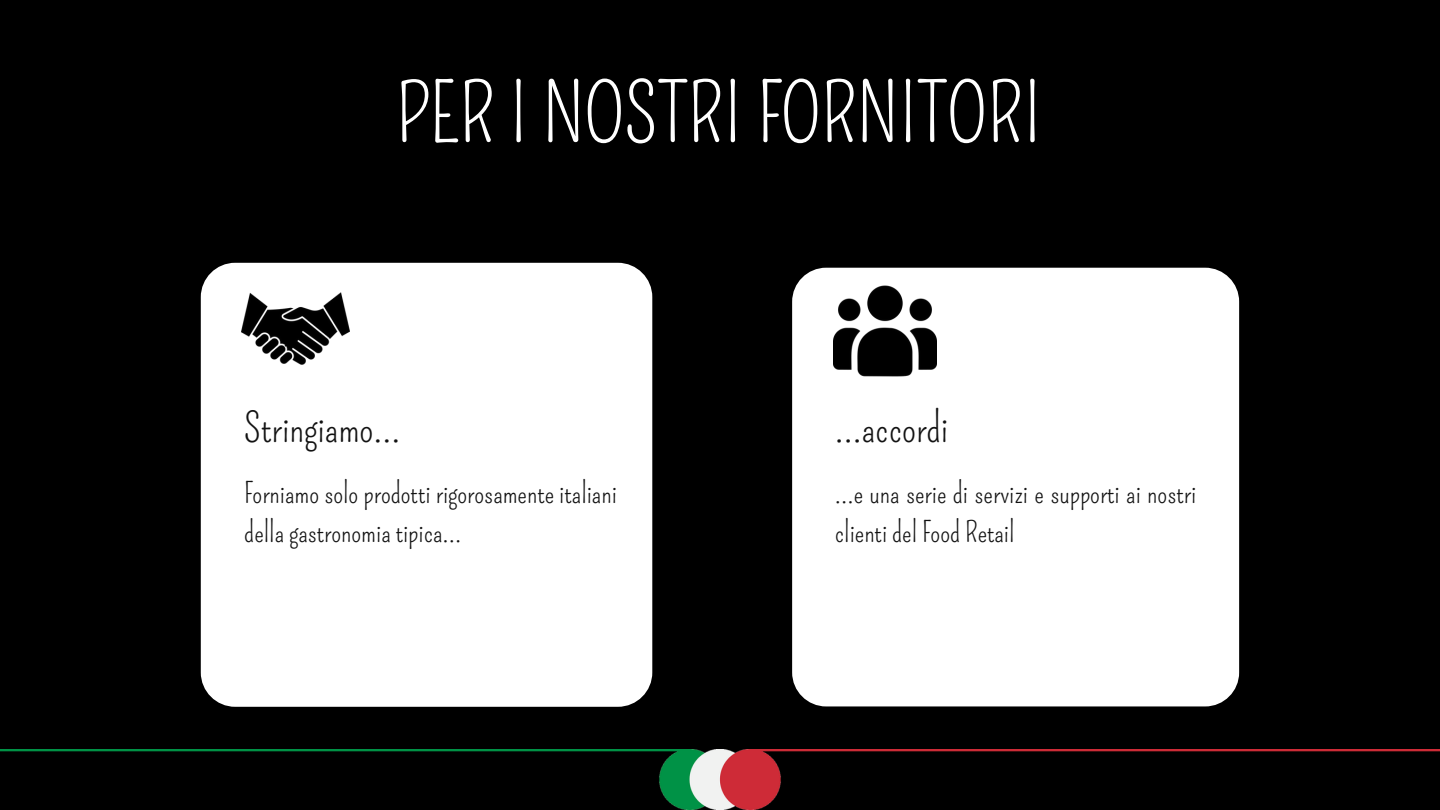
<style>
.page{position:relative;width:1440px;height:810px;background:#000}
.page>*{position:absolute;margin:0;border:0;box-sizing:border-box;transform-origin:0 0}
.t1{font:80px "Pompiere";color:#fff}
.t2{font:40px "Pompiere";color:#121212}
.t3{font:28px/39px "Pompiere";color:#121212}
</style>
<div class="page">
<div style="left:201px;top:263px;width:451px;height:444px;background:#fff;border-radius:34px"></div>
<div style="left:792px;top:268px;width:447px;height:438px;background:#fff;border-radius:34px"></div>
<img style="left:242px;top:292px;width:108px;height:73px">
<img style="left:833px;top:285px;width:103px;height:92px">
<img style="left:0;top:749px;width:1440px;height:61px">
<h1 class="t1" style="left:396px;top:67px;width:648px">PER I NOSTRI FORNITORI</h1>
<h2 class="t2" style="left:244px;top:405px;width:158px">Stringiamo...</h2>
<p class="t3" style="left:244px;top:474px;width:374px">Forniamo solo prodotti rigorosamente italiani della gastronomia tipica...</p>
<h2 class="t2" style="left:835px;top:405px;width:115px">...accordi</h2>
<p class="t3" style="left:835px;top:474px;width:363px">...e una serie di servizi e supporti ai nostri clienti del Food Retail</p>
</div>
